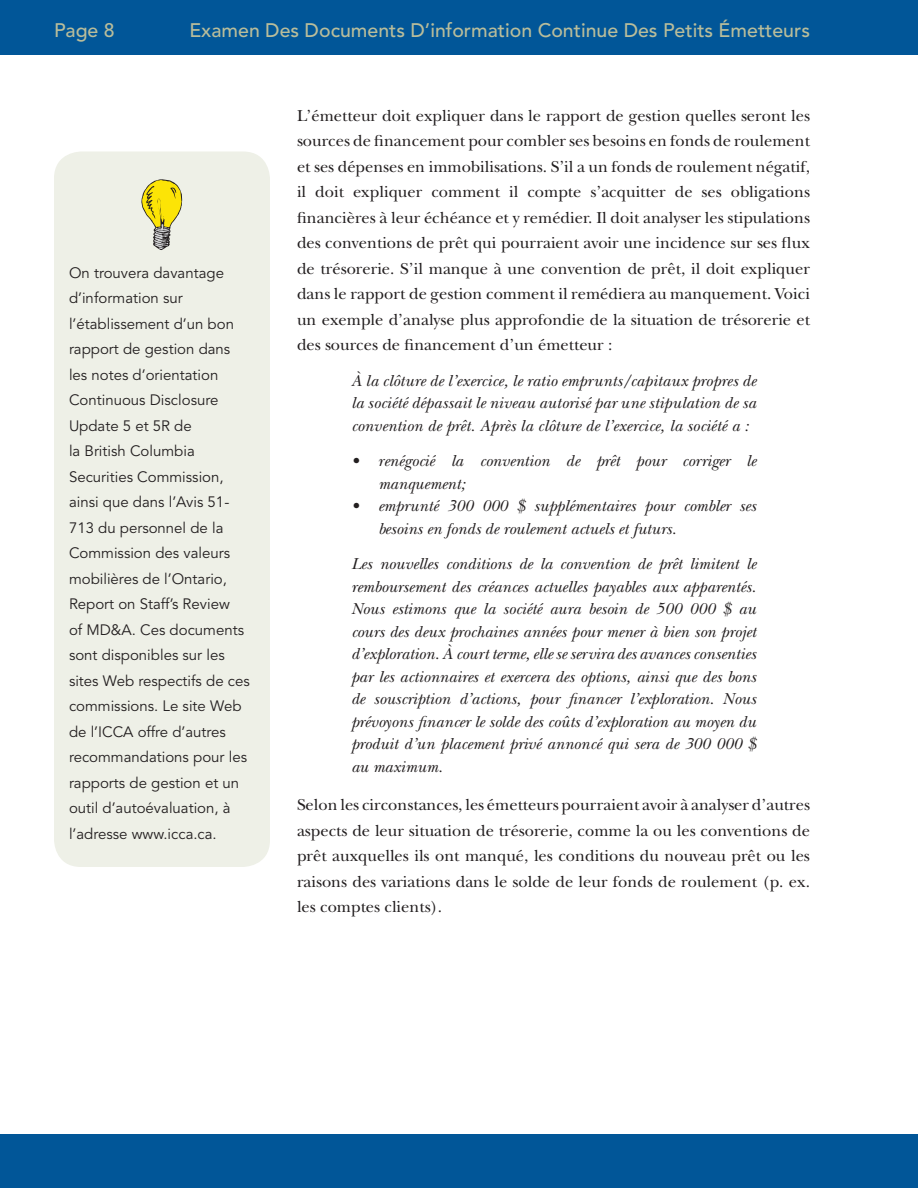
<style>
.page{position:relative;width:918px;height:1188px;background:#fff}
.page>*{position:absolute;margin:0;border:0;box-sizing:border-box;transform-origin:0 0}
.t1{font:500 19.5px "Avenir";color:#b9bd9b}
.t2{font:16.5px/25.5px "New Baskerville";color:#231f20;text-align:justify}
.t3{font:italic 16.5px/22.5px "New Baskerville";color:#231f20;text-align:justify}
.t4{font:15px/25.5px "Avenir";color:#231f20}
</style>
<div class="page">
<div style="left:0;top:0;width:918px;height:55px;background:#015698"></div>
<div style="left:0;top:1134px;width:918px;height:54px;background:#015698"></div>
<div style="left:54px;top:152px;width:216px;height:715px;background:#eef0e7;border-radius:27px"></div>
<svg style="left:141px;top:179px;width:41px;height:71px"></svg>
<p class="t1" style="left:54px;top:19px;width:46px">Page</p>
<p class="t1" style="left:189px;top:19px;width:622px">Examen Des Documents D’information Continue Des Petits Émetteurs</p>
<p class="t4" style="left:69px;top:260px;width:182px">On trouvera davantage d’information sur l’établissement d’un bon rapport de gestion dans les notes d’orientation<br>Continuous Disclosure<br>Update 5 et 5R de<br>la British Columbia<br>Securities Commission, ainsi que dans l’Avis 51-<br>713 du personnel de la<br>Commission des valeurs mobilières de l’Ontario,<br>Report on Staff’s Review<br>of MD&amp;A. Ces documents sont disponibles sur les sites Web respectifs de ces commissions. Le site Web de l’ICCA offre d’autres recommandations pour les rapports de gestion et un outil d’autoévaluation, à l’adresse www.icca.ca.</p>
<p class="t2" style="left:297px;top:103px;width:515px">L’émetteur doit expliquer dans le rapport de gestion quelles seront les sources de financement pour combler ses besoins en fonds de roulement et ses dépenses en immobilisations. S’il a un fonds de roulement négatif, il doit expliquer comment il compte s’acquitter de ses obligations financières à leur échéance et y remédier. Il doit analyser les stipulations des conventions de prêt qui pourraient avoir une incidence sur ses flux de trésorerie. S’il manque à une convention de prêt, il doit expliquer dans le rapport de gestion comment il remédiera au manquement. Voici un exemple d’analyse plus approfondie de la situation de trésorerie et des sources de financement d’un émetteur :</p>
<p class="t3" style="left:351px;top:369px;width:407px">À la clôture de l’exercice, le ratio emprunts/capitaux propres de la société dépassait le niveau autorisé par une stipulation de sa convention de prêt. Après la clôture de l’exercice, la société a :</p>
<p class="t3" style="left:378px;top:450px;width:379px;text-indent:-27px">• renégocié la convention de prêt pour corriger le manquement;</p>
<p class="t3" style="left:378px;top:495px;width:379px;text-indent:-27px">• emprunté 300 000 $ supplémentaires pour combler ses besoins en fonds de roulement actuels et futurs.</p>
<p class="t3" style="left:351px;top:553px;width:407px">Les nouvelles conditions de la convention de prêt limitent le remboursement des créances actuelles payables aux apparentés.<br>Nous estimons que la société aura besoin de 500 000 $ au cours des deux prochaines années pour mener à bien son projet d’exploration. À court terme, elle se servira des avances consenties par les actionnaires et exercera des options, ainsi que des bons de souscription d’actions, pour financer l’exploration. Nous prévoyons financer le solde des coûts d’exploration au moyen du produit d’un placement privé annoncé qui sera de 300 000 $ au maximum.</p>
<p class="t2" style="left:297px;top:792px;width:515px">Selon les circonstances, les émetteurs pourraient avoir à analyser d’autres aspects de leur situation de trésorerie, comme la ou les conventions de prêt auxquelles ils ont manqué, les conditions du nouveau prêt ou les raisons des variations dans le solde de leur fonds de roulement (p. ex. les comptes clients).</p>
</div>
